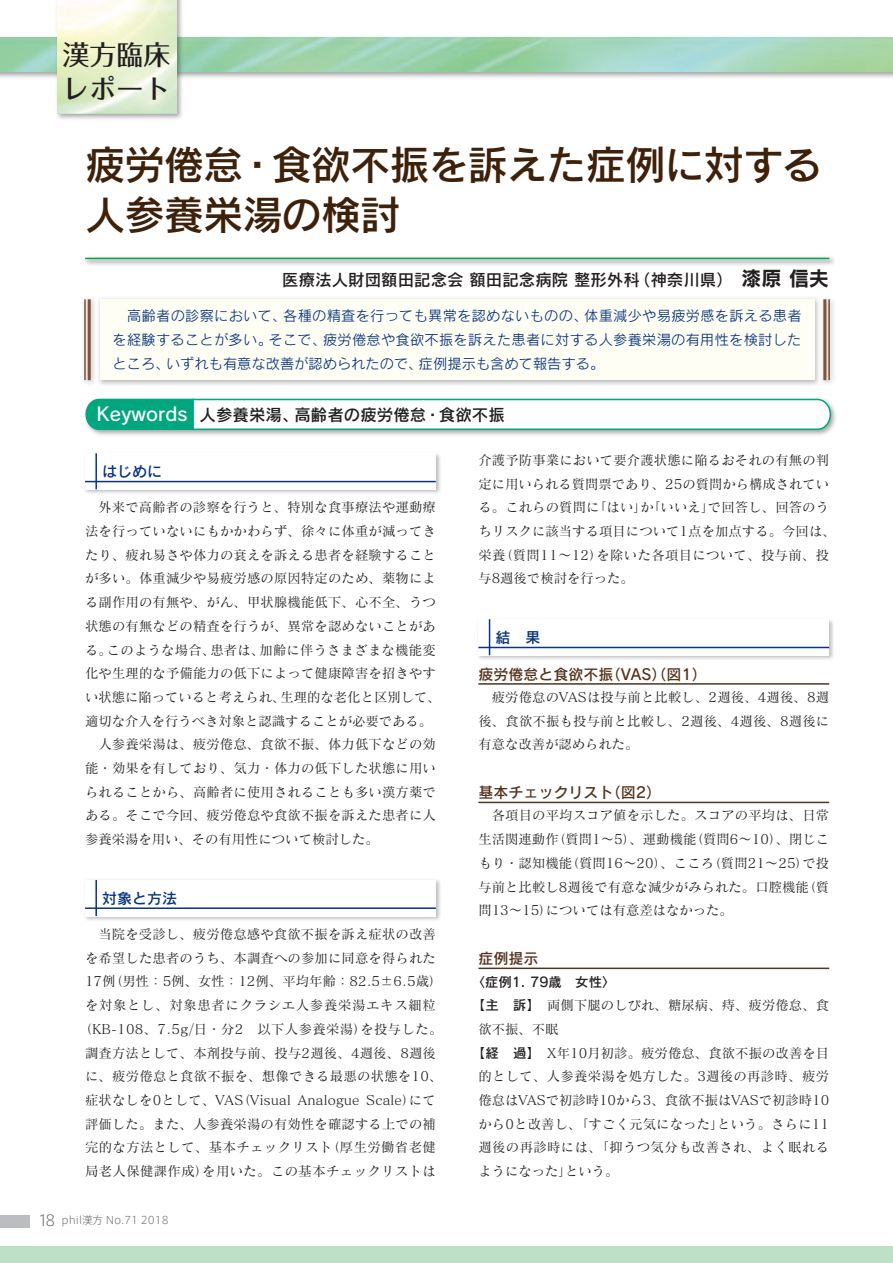
<style>
.page{position:relative;width:893px;height:1263px;background:#fff}
.page>*{position:absolute;margin:0;border:0;box-sizing:border-box;transform-origin:0 0}
.t1{font:40.5px/49.5px "Rodin Pro DB";letter-spacing:-.03em;color:#3e210a}
.t2{font:500 27px/34.5px "Folk Pro";color:#231f20}
.t3{font:18.75px "Rodin Pro DB";color:#fff}
.t4{font:16.5px "Rodin Pro DB";color:#231f20}
.t5{font:15px "Rodin Pro DB";color:#55331d}
.t6{font:15px "Rodin Pro DB";color:#08357c}
.t7{font:14.25px/24px "Rodin Pro M";color:#08357c;text-align:justify}
.t8{font:13.35px/23.7px "Matisse Pro M";letter-spacing:.01em;color:#231f20;text-align:justify}
.t9{font:13.35px "Matisse Pro M";letter-spacing:.03em;color:#231f20}
.t10{font:13.35px "Matisse Pro M";letter-spacing:.055em;color:#231f20}
.t11{font:13.35px "Rodin Pro DB";color:#231f20}
.t12{font:300 10.5px "Axis Std";color:#6c6d70}
.s1{font-family:"Rodin Pro B";font-size:20.25px}
.s2{font-size:15px}
.s3{font-family:"Rodin Pro DB"}
</style>
<div class="page">
<hr style="left:85px;top:258px;width:744px;height:1px;background:#00a54f">
<img style="left:99px;top:298px;width:719px;height:87px">
<div style="left:100px;top:299px;width:714px;height:81px;background:#fffef4"></div>
<img style="left:92px;top:405px;width:744px;height:30px">
<svg style="left:85px;top:398px;width:747px;height:33px"></svg>
<img style="left:83px;top:299px;width:16px;height:85px">
<hr style="left:88px;top:299px;width:3px;height:81px;background:#835237">
<img style="left:818px;top:299px;width:16px;height:85px">
<hr style="left:823px;top:299px;width:3px;height:81px;background:#835237">
<img style="left:44px;top:0;width:148px;height:119px">
<img style="left:57px;top:0;width:120px;height:114px">
<div style="left:83px;top:451px;width:358px;height:44px;background:#231f20;opacity:.3"></div>
<div style="left:85px;top:453px;width:351px;height:36px;background:#fff"></div>
<hr style="left:95px;top:453px;width:2px;height:36px;background:#08357c">
<hr style="left:85px;top:481px;width:351px;height:1px;background:#08357c">
<div style="left:83px;top:878px;width:358px;height:43px;background:#231f20;opacity:.3"></div>
<div style="left:85px;top:880px;width:351px;height:36px;background:#fff"></div>
<hr style="left:95px;top:880px;width:2px;height:36px;background:#08357c">
<hr style="left:85px;top:907px;width:351px;height:2px;background:#08357c">
<hr style="left:478px;top:683px;width:351px;height:2px;background:#55331d">
<hr style="left:478px;top:802px;width:351px;height:1px;background:#55331d">
<hr style="left:478px;top:967px;width:351px;height:2px;background:#55331d">
<div style="left:476px;top:617px;width:359px;height:44px;background:#231f20;opacity:.3"></div>
<div style="left:478px;top:619px;width:351px;height:36px;background:#fff"></div>
<hr style="left:489px;top:619px;width:1px;height:36px;background:#08357c">
<hr style="left:478px;top:647px;width:351px;height:1px;background:#08357c">
<div style="left:0;top:1215px;width:30px;height:13px;background:#bcbdc0"></div>
<h2 class="t2" style="left:63px;top:33px;width:109px">漢方臨床レポート</h2>
<h1 class="t1" style="left:85px;top:139px;width:739px">疲労倦怠・食欲不振を訴えた症例に対する人参養栄湯の検討</h1>
<p class="t4" style="left:282px;top:269px;width:548px">医療法人財団額田記念会 額田記念病院 整形外科（神奈川県）　<span class="s1">漆原 信夫</span></p>
<p class="t7" style="left:113px;top:304px;width:690px;text-indent:15px">高齢者の診察において、各種の精査を行っても異常を認めないものの、体重減少や易疲労感を訴える患者を経験することが多い。そこで、疲労倦怠や食欲不振を訴えた患者に対する人参養栄湯の有用性を検討したところ、いずれも有意な改善が認められたので、症例提示も含めて報告する。</p>
<p class="t4" style="left:200px;top:404px;width:307px">人参養栄湯、高齢者の疲労倦怠・食欲不振</p>
<h3 class="t3" style="left:97px;top:401px;width:92px">Keywords</h3>
<p class="t6" style="left:102px;top:461px;width:61px">はじめに</p>
<p class="t8" style="left:98px;top:495px;width:339px">外来で高齢者の診察を行うと、特別な食事療法や運動療</p>
<p class="t8" style="left:85px;top:519px;width:352px">法を行っていないにもかかわらず、徐々に体重が減ってき</p>
<p class="t8" style="left:85px;top:543px;width:352px">たり、疲れ易さや体力の衰えを訴える患者を経験すること</p>
<p class="t8" style="left:85px;top:566px;width:352px">が多い。体重減少や易疲労感の原因特定のため、薬物によ</p>
<p class="t8" style="left:85px;top:590px;width:352px">る副作用の有無や、がん、甲状腺機能低下、心不全、うつ</p>
<p class="t8" style="left:85px;top:614px;width:352px">状態の有無などの精査を行うが、異常を認めないことがあ</p>
<p class="t8" style="left:85px;top:637px;width:352px">る。このような場合、患者は、加齢に伴うさまざまな機能変</p>
<p class="t8" style="left:85px;top:661px;width:352px">化や生理的な予備能力の低下によって健康障害を招きやす</p>
<p class="t8" style="left:85px;top:685px;width:357px">い状態に陥っていると考えられ、生理的な老化と区別して、</p>
<p class="t8" style="left:85px;top:708px;width:349px">適切な介入を行うべき対象と認識することが必要である。</p>
<p class="t8" style="left:98px;top:732px;width:339px">人参養栄湯は、疲労倦怠、食欲不振、体力低下などの効</p>
<p class="t8" style="left:85px;top:756px;width:352px">能・効果を有しており、気力・体力の低下した状態に用い</p>
<p class="t8" style="left:85px;top:779px;width:352px">られることから、高齢者に使用されることも多い漢方薬で</p>
<p class="t8" style="left:85px;top:803px;width:352px">ある。そこで今回、疲労倦怠や食欲不振を訴えた患者に人</p>
<p class="t8" style="left:85px;top:827px;width:295px">参養栄湯を用い、その有用性について検討した。</p>
<p class="t6" style="left:102px;top:888px;width:76px">対象と方法</p>
<p class="t8" style="left:98px;top:922px;width:339px">当院を受診し、疲労倦怠感や食欲不振を訴え症状の改善</p>
<p class="t8" style="left:85px;top:945px;width:352px">を希望した患者のうち、本調査への参加に同意を得られた</p>
<p class="t8" style="left:85px;top:969px;width:359px">17例（男性：5例、女性：12例、平均年齢：82.5±6.5歳）</p>
<p class="t10" style="left:85px;top:997px;width:352px">を対象とし、対象患者にクラシエ人参養栄湯エキス細粒</p>
<p class="t8" style="left:78px;top:1017px;width:366px">（KB-108、7.5g/日・分2　以下人参養栄湯）を投与した。</p>
<p class="t8" style="left:85px;top:1040px;width:352px">調査方法として、本剤投与前、投与2週後、4週後、8週後</p>
<p class="t8" style="left:85px;top:1064px;width:359px">に、疲労倦怠と食欲不振を、想像できる最悪の状態を10、</p>
<p class="t8" style="left:85px;top:1088px;width:352px">症状なしを0として、VAS（Visual Analogue Scale）にて</p>
<p class="t8" style="left:85px;top:1111px;width:352px">評価した。また、人参養栄湯の有効性を確認する上での補</p>
<p class="t9" style="left:85px;top:1139px;width:352px">完的な方法として、基本チェックリスト（厚生労働省老健</p>
<p class="t9" style="left:85px;top:1162px;width:352px">局老人保健課作成）を用いた。この基本チェックリストは</p>
<p class="t12" style="left:38px;top:1213px;width:132px"><span class="s2">18</span> phil漢方 No.71 2018</p>
<p class="t8" style="left:478px;top:448px;width:359px;text-align:left">介護予防事業において要介護状態に陥るおそれの有無の判定に用いられる質問票であり、25の質問から構成されている。これらの質問に「はい」か「いいえ」で回答し、回答のうちリスクに該当する項目について1点を加点する。今回は、栄養（質問11〜12）を除いた各項目について、投与前、投与8週後で検討を行った。</p>
<p class="t6" style="left:495px;top:627px;width:46px">結　果</p>
<p class="t5" style="left:478px;top:664px;width:230px">疲労倦怠と食欲不振（VAS）（図1）</p>
<p class="t8" style="left:478px;top:685px;width:352px;text-indent:13px">疲労倦怠のVASは投与前と比較し、2週後、4週後、8週後、食欲不振も投与前と比較し、2週後、4週後、8週後に有意な改善が認められた。</p>
<p class="t5" style="left:478px;top:783px;width:184px">基本チェックリスト（図2）</p>
<p class="t8" style="left:478px;top:803px;width:352px;text-indent:13px">各項目の平均スコア値を示した。スコアの平均は、日常生活関連動作（質問1〜5）、運動機能（質問6〜10）、閉じこもり・認知機能（質問16〜20）、こころ（質問21〜25）で投与前と比較し8週後で有意な減少がみられた。口腔機能（質問13〜15）については有意差はなかった。</p>
<p class="t5" style="left:478px;top:949px;width:61px">症例提示</p>
<p class="t11" style="left:472px;top:973px;width:145px">〈症例1. 79歳　女性〉</p>
<p class="t8" style="left:472px;top:993px;width:359px"><span class="s3">【主　訴】</span>　両側下腿のしびれ、糖尿病、痔、疲労倦怠、食</p>
<p class="t8" style="left:478px;top:1017px;width:82px">欲不振、不眠</p>
<p class="t8" style="left:472px;top:1040px;width:359px"><span class="s3">【経　過】</span>　X年10月初診。疲労倦怠、食欲不振の改善を目</p>
<p class="t8" style="left:478px;top:1064px;width:352px">的として、人参養栄湯を処方した。3週後の再診時、疲労</p>
<p class="t8" style="left:478px;top:1088px;width:352px">倦怠はVASで初診時10から3、食欲不振はVASで初診時10</p>
<p class="t8" style="left:478px;top:1111px;width:352px">から0と改善し、「すごく元気になった」という。さらに11</p>
<p class="t9" style="left:478px;top:1139px;width:352px">週後の再診時には、「抑うつ気分も改善され、よく眠れる</p>
<p class="t8" style="left:478px;top:1159px;width:142px">ようになった」という。</p>
</div>
